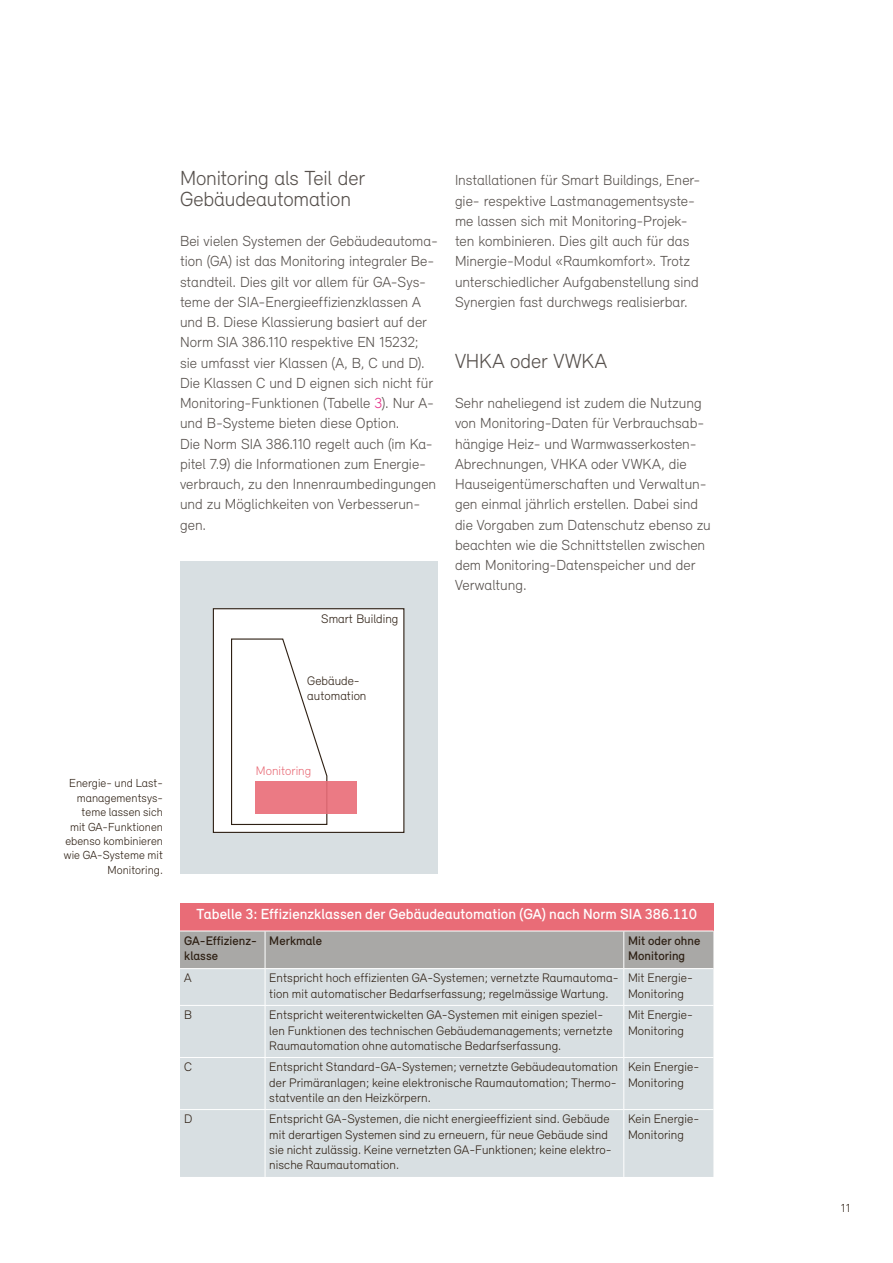
<style>
.page{position:relative;width:893px;height:1263px;background:#fff}
.page>*{position:absolute;margin:0;border:0;box-sizing:border-box;transform-origin:0 0}
.t1{font:300 21px/20.2px "Relevant";letter-spacing:-.005em;color:#57514d}
.t2{font:300 15px/20.2px "Relevant";color:#57514d}
.t3{font:500 15px "Relevant";letter-spacing:.005em;color:#fff}
.t4{font:300 12.75px/15.3px "Relevant";letter-spacing:.005em;color:#2e2014}
.t5{font:500 12.75px/15.3px "Relevant";letter-spacing:.005em;color:#2e2014}
.t6{font:300 12.75px "Relevant";color:#e96c77}
.t7{font:300 12px/14.4px "Relevant";letter-spacing:.005em;color:#2e2014;text-align:right}
.s1{color:#e42e87}
</style>
<div class="page">
<div style="left:180px;top:562px;width:258px;height:312px;background:#d8dfe2"></div>
<div style="left:213px;top:609px;width:191px;height:223px;background:#fff"></div>
<div style="left:213px;top:608px;width:191px;height:225px;border:1px solid #2e2014"></div>
<svg style="left:231px;top:638px;width:97px;height:187px"></svg>
<div style="left:256px;top:781px;width:101px;height:32px;background:#eb7a84"></div>
<div style="left:180px;top:904px;width:533px;height:27px;background:#e96c77"></div>
<div style="left:180px;top:932px;width:533px;height:36px;background:#a9a8a6"></div>
<div style="left:180px;top:969px;width:533px;height:208px;background:#d8dfe2"></div>
<hr style="left:265px;top:931px;width:1px;height:37px;background:#fff">
<hr style="left:623px;top:931px;width:1px;height:37px;background:#fff">
<hr style="left:265px;top:969px;width:1px;height:36px;background:#fff">
<hr style="left:623px;top:969px;width:1px;height:36px;background:#fff">
<hr style="left:265px;top:1006px;width:1px;height:51px;background:#fff">
<hr style="left:623px;top:1006px;width:1px;height:51px;background:#fff">
<hr style="left:265px;top:1058px;width:1px;height:51px;background:#fff">
<hr style="left:623px;top:1058px;width:1px;height:51px;background:#fff">
<hr style="left:265px;top:1110px;width:1px;height:67px;background:#fff">
<hr style="left:623px;top:1110px;width:1px;height:67px;background:#fff">
<hr style="left:180px;top:1005px;width:85px;height:1px;background:#fff">
<hr style="left:265px;top:1005px;width:359px;height:1px;background:#fff">
<hr style="left:624px;top:1005px;width:89px;height:1px;background:#fff">
<hr style="left:180px;top:1057px;width:85px;height:1px;background:#fff">
<hr style="left:265px;top:1057px;width:359px;height:1px;background:#fff">
<hr style="left:624px;top:1057px;width:89px;height:1px;background:#fff">
<hr style="left:180px;top:1109px;width:85px;height:1px;background:#fff">
<hr style="left:265px;top:1109px;width:359px;height:1px;background:#fff">
<hr style="left:624px;top:1109px;width:89px;height:1px;background:#fff">
<h1 class="t1" style="left:180px;top:168px;width:187px">Monitoring als Teil der<br>Gebäudeautomation</h1>
<p class="t2" style="left:180px;top:231px;width:259px">Bei vielen Systemen der Gebäudeautoma&shy;tion (GA) ist das Monitoring integraler Be&shy;standteil. Dies gilt vor allem für GA-Sys&shy;teme der SIA-Energieeffizienzklassen A und B. Diese Klassierung basiert auf der Norm SIA 386.110 respektive EN 15232; sie umfasst vier Klassen (A, B, C und D).<br>Die Klassen C und D eignen sich nicht für Monitoring-Funktionen (Tabelle <span class="s1">3</span>). Nur A&shy;und B-Systeme bieten diese Option.<br>Die Norm SIA 386.110 regelt auch (im Ka&shy;pitel 7.9) die Informationen zum Energie&shy;verbrauch, zu den Innenraumbedingungen und zu Möglichkeiten von Verbesserun&shy;gen.</p>
<p class="t4" style="left:321px;top:611px;width:79px">Smart Building</p>
<p class="t2" style="left:455px;top:170px;width:247px">Installationen für Smart Buildings, Ener&shy;gie- respektive Lastmanagementsyste&shy;me lassen sich mit Monitoring-Projek&shy;ten kombinieren. Dies gilt auch für das Minergie-Modul «Raumkomfort». Trotz unterschiedlicher Aufgabenstellung sind Synergien fast durchwegs realisierbar.</p>
<h1 class="t1" style="left:455px;top:350px;width:154px">VHKA oder VWKA</h1>
<p class="t2" style="left:455px;top:393px;width:257px">Sehr naheliegend ist zudem die Nutzung von Monitoring-Daten für Verbrauchsab&shy;hängige Heiz- und Warmwasserkosten-Abrechnungen, VHKA oder VWKA, die Hauseigentümerschaften und Verwaltun&shy;gen einmal jährlich erstellen. Dabei sind die Vorgaben zum Datenschutz ebenso zu beachten wie die Schnittstellen zwischen dem Monitoring-Datenspeicher und der Verwaltung.</p>
<p class="t4" style="left:307px;top:673px;width:61px">Gebäude&shy;automation</p>
<p class="t7" style="left:64px;top:776px;width:101px">Energie- und Last&shy;managementsys&shy;teme lassen sich mit GA-Funktionen ebenso kombinieren wie GA-Systeme mit<br>Monitoring.</p>
<p class="t6" style="left:256px;top:763px;width:57px">Monitoring</p>
<p class="t3" style="left:197px;top:905px;width:502px">Tabelle 3: Effizienzklassen der Gebäudeautomation (GA) nach Norm SIA 386.110</p>
<p class="t5" style="left:184px;top:933px;width:74px">GA-Effizienz&shy;klasse</p>
<p class="t5" style="left:269px;top:933px;width:54px">Merkmale</p>
<p class="t5" style="left:628px;top:933px;width:74px">Mit oder ohne<br>Monitoring</p>
<p class="t4" style="left:184px;top:970px;width:9px">A</p>
<p class="t4" style="left:269px;top:970px;width:351px">Entspricht hoch effizienten GA-Systemen; vernetzte Raumautoma&shy;tion mit automatischer Bedarfserfassung; regelmässige Wartung.</p>
<p class="t4" style="left:628px;top:970px;width:64px">Mit Energie-<br>Monitoring</p>
<p class="t4" style="left:184px;top:1007px;width:9px">B</p>
<p class="t4" style="left:269px;top:1007px;width:345px">Entspricht weiterentwickelten GA-Systemen mit einigen speziel&shy;len Funktionen des technischen Gebäudemanagements; vernetzte<br>Raumautomation ohne automatische Bedarfserfassung.</p>
<p class="t4" style="left:628px;top:1007px;width:64px">Mit Energie-<br>Monitoring</p>
<p class="t4" style="left:184px;top:1059px;width:9px">C</p>
<p class="t4" style="left:269px;top:1059px;width:350px;text-align:justify">Entspricht Standard-GA-Systemen; vernetzte Gebäudeautomation der Primäranlagen; keine elektronische Raumautomation; Thermo&shy;statventile an den Heizkörpern.</p>
<p class="t4" style="left:628px;top:1059px;width:71px">Kein Energie-<br>Monitoring</p>
<p class="t4" style="left:184px;top:1111px;width:10px">D</p>
<p class="t4" style="left:269px;top:1111px;width:344px">Entspricht GA-Systemen, die nicht energieeffizient sind. Gebäude mit derartigen Systemen sind zu erneuern, für neue Gebäude sind sie nicht zulässig. Keine vernetzten GA-Funktionen; keine elektro&shy;nische Raumautomation.</p>
<p class="t4" style="left:628px;top:1111px;width:71px">Kein Energie-<br>Monitoring</p>
<p class="t7" style="left:841px;top:1201px;width:11px">11</p>
</div>
